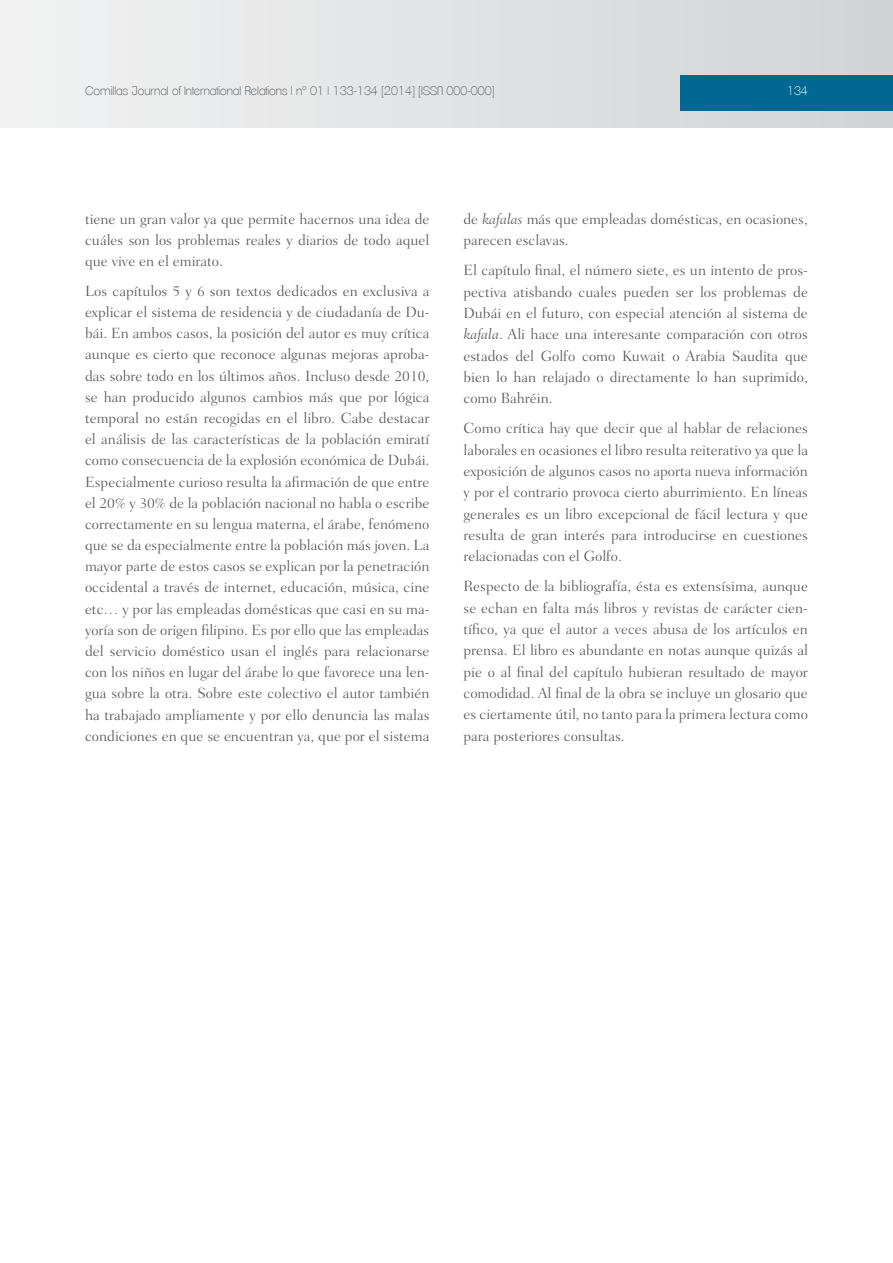
<style>
.page{position:relative;width:893px;height:1263px;background:#fff}
.page>*{position:absolute;margin:0;border:0;box-sizing:border-box;transform-origin:0 0}
.t1{font:300 15px/21.1px "Fairfield LH";color:#58595b;text-align:justify}
.t2{font:200 12px "Clemente P Dac";color:#58595b}
.t3{font:200 12px "Clemente P Dac";color:#fff}
.s1{font-style:italic}
</style>
<div class="page">
<div style="left:0;top:0;width:893px;height:128px;background:linear-gradient(to right,#f2f2f3,#d1d3d5)"></div>
<div style="left:680px;top:75px;width:213px;height:36px;background:#006893"></div>
<p class="t2" style="left:85px;top:83px;width:411px">Comillas Journal of International Relations | nº 01 | 133-134 [2014] [ISSN 000-000]</p>
<p class="t3" style="left:787px;top:83px;width:22px">134</p>
<p class="t1" style="left:85px;top:208px;width:346px">tiene un gran valor ya que permite hacernos una idea de cuáles son los problemas reales y diarios de todo aquel que vive en el emirato.</p>
<p class="t1" style="left:85px;top:280px;width:346px">Los capítulos 5 y 6 son textos dedicados en exclusiva a explicar el sistema de residencia y de ciudadanía de Du&shy;bái. En ambos casos, la posición del autor es muy crítica aunque es cierto que reconoce algunas mejoras aproba&shy;das sobre todo en los últimos años. Incluso desde 2010, se han producido algunos cambios más que por lógica temporal no están recogidas en el libro. Cabe destacar el análisis de las características de la población emiratí como consecuencia de la explosión económica de Dubái.<br>Especialmente curioso resulta la afirmación de que entre el 20% y 30% de la población nacional no habla o escribe correctamente en su lengua materna, el árabe, fenómeno que se da especialmente entre la población más joven. La mayor parte de estos casos se explican por la penetración occidental a través de internet, educación, música, cine etc… y por las empleadas domésticas que casi en su ma&shy;yoría son de origen filipino. Es por ello que las empleadas del servicio doméstico usan el inglés para relacionarse con los niños en lugar del árabe lo que favorece una len&shy;gua sobre la otra. Sobre este colectivo el autor también ha trabajado ampliamente y por ello denuncia las malas condiciones en que se encuentran ya, que por el sistema</p>
<p class="t1" style="left:463px;top:208px;width:346px">de <span class="s1">kafalas</span> más que empleadas domésticas, en ocasiones, parecen esclavas.</p>
<p class="t1" style="left:463px;top:260px;width:346px">El capítulo final, el número siete, es un intento de pros&shy;pectiva atisbando cuales pueden ser los problemas de Dubái en el futuro, con especial atención al sistema de <span class="s1">kafala</span>. Ali hace una interesante comparación con otros estados del Golfo como Kuwait o Arabia Saudita que bien lo han relajado o directamente lo han suprimido, como Bahréin.</p>
<p class="t1" style="left:463px;top:418px;width:346px">Como crítica hay que decir que al hablar de relaciones laborales en ocasiones el libro resulta reiterativo ya que la exposición de algunos casos no aporta nueva información y por el contrario provoca cierto aburrimiento. En líneas generales es un libro excepcional de fácil lectura y que resulta de gran interés para introducirse en cuestiones relacionadas con el Golfo.</p>
<p class="t1" style="left:463px;top:576px;width:346px">Respecto de la bibliografía, ésta es extensísima, aunque se echan en falta más libros y revistas de carácter cien&shy;tífico, ya que el autor a veces abusa de los artículos en prensa. El libro es abundante en notas aunque quizás al pie o al final del capítulo hubieran resultado de mayor comodidad. Al final de la obra se incluye un glosario que es ciertamente útil, no tanto para la primera lectura como para posteriores consultas.</p>
</div>
